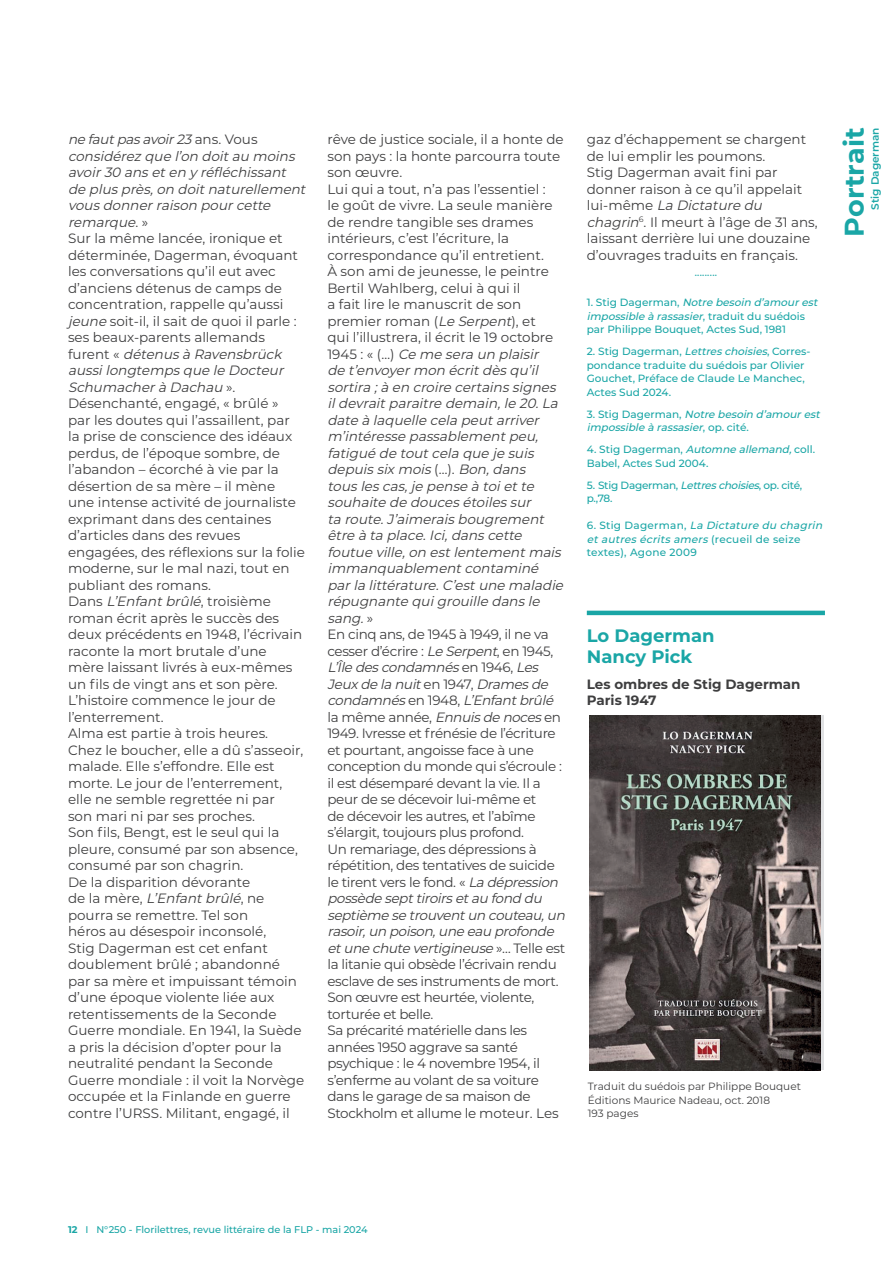
<style>
.page{position:relative;width:893px;height:1263px;background:#fff}
.page>*{position:absolute;margin:0;border:0;box-sizing:border-box;transform-origin:0 0}
.PAGE_EN_COURS_rubriq{font:700 27px "Montserrat";color:#1aa6a6}
.TITRE_exergue{font:700 18px/21px "Montserrat";color:#1aa6a6}
.TEXTE_COURANT{font:13.5px/16.5px "Montserrat";color:#3e3e3f}
.TEXTE_COURANT-2{font:italic 13.5px/16.5px "Montserrat";color:#3e3e3f}
.TEXTE_COURANT-3{font:13.5px/16.5px "Montserrat";letter-spacing:-.025em;color:#3e3e3f}
.TEXTE_COURANT-4{font:700 13.5px "Montserrat";color:#3e3e3f}
.TEXTE_COURANT-5{font:13.5px "Montserrat";color:#30afaf}
.NOTES_DE_BAS_DE_PAGE{font:500 10.5px/13.5px "Montserrat";color:#1aa6a6}
.NOTES_DE_BAS_DE_PAGE-2{font:500 10.5px/13.5px "Montserrat";letter-spacing:.025em;color:#1aa6a6}
.LEGENDE_ferré_à_gauc{font:10.5px/13.5px "Montserrat";color:#3e3e3f}
.NOTES_DE_BAS_DE_PAGE-3{font:italic 500 10.5px/13.5px "Montserrat";color:#1aa6a6}
.NOTES_DE_BAS_DE_PAGE-4{font:500 10.5px/13.5px "Montserrat";letter-spacing:-.025em;color:#1aa6a6}
.PAGE_EN_COURS_titre{font:600 10.5px "Montserrat";color:#1aa6a6}
.t1{font:500 9.75px "Montserrat";color:#1aa6a6}
.s1{font-style:normal}
.s2{font-style:italic}
.s3{font-weight:700}
</style>
<div class="page">
<hr style="left:587px;top:611px;width:238px;height:4px;background:#1aa6a6">
<img style="left:590px;top:716px;width:231px;height:354px">
<p class="TEXTE_COURANT-2" style="left:68px;top:131px;width:243px">ne fautpasavoir23<span class="s1">a n s . Vo u s </span>considérezque l’on doitau moins avoir30 anseten y réfléchissant de plusprès,on doitnaturellement vousdonnerraison pourcette remarque<span class="s1">. »</span></p>
<p class="TEXTE_COURANT" style="left:68px;top:230px;width:231px">Sur la même lancée, ironique et déterminée, Dagerman, évoquant les conversations qu’il eut avec d’anciens détenus de camps de concentration, rappelle qu’aussi <span class="s2">jeune</span> soit-il, il sait de quoi il parle : ses beaux-parents allemands<br>f u r e n t « <span class="s2">détenusà Ravensbrück aussilongtempsque le Docteur<br>Schumacherà Dachau</span> » .</p>
<p class="TEXTE_COURANT" style="left:68px;top:395px;width:238px">Désenchanté, engagé, « brûlé »<br>par les doutes qui l’assaillent, par<br>la prise de conscience des idéaux perdus, de l’époque sombre, de l’abandon – écorché à vie par la désertion de sa mère – il mène une intense activité de journaliste exprimant dans des centaines d’articles dans des revues engagées, des réflexions sur la folie moderne, sur le mal nazi, tout en publiant des romans.</p>
<p class="TEXTE_COURANT" style="left:68px;top:593px;width:236px">D a n s <span class="s2">L’Enfantbrûlé</span>, t ro i s i è m e roman écrit après le succès des deux précédents en 1948, l’écrivain raconte la mort brutale d’une mère laissant livrés à eux-mêmes un fils de vingt ans et son père.<br>L’histoire commence le jour de l’enterrement.</p>
<p class="TEXTE_COURANT" style="left:68px;top:725px;width:237px">Alma est partie à trois heures.<br>Chez le boucher, elle a dû s’asseoir, malade. Elle s’effondre. Elle est morte. Le jour de l’enterrement, elle ne semble regrettée ni par<br>son mari ni par ses proches.<br>Son fils, Bengt, est le seul qui la pleure, consumé par son absence, consumé par son chagrin.</p>
<p class="TEXTE_COURANT" style="left:68px;top:873px;width:238px">De la disparition dévorante<br>d e l a m è r e , <span class="s2">L’Enfantbrûlé</span>, n e pourra se remettre. Tel son<br>héros au désespoir inconsolé,<br>Stig Dagerman est cet enfant doublement brûlé ; abandonné par sa mère et impuissant témoin d’une époque violente liée aux retentissements de la Seconde<br>Guerre mondiale. En 1941, la Suède a pris la décision d’opter pour la neutralité pendant la Seconde<br>Guerre mondiale : il voit la Norvège occupée et la Finlande en guerre contre l’URSS. Militant, engagé, il</p>
<p class="TEXTE_COURANT" style="left:327px;top:131px;width:238px">rêve de justice sociale, il a honte de son pays : la honte parcourra toute son œuvre.</p>
<p class="TEXTE_COURANT-2" style="left:327px;top:180px;width:241px"><span class="s1">Lui qui a tout, n’a pas l’essentiel :<br>le goût de vivre. La seule manière de rendre tangible ses drames intérieurs, c’est l’écriture, la correspondance qu’il entretient.<br>À son ami de jeunesse, le peintre<br>Bertil Wahlberg, celui à qui il<br>a fait lire le manuscrit de son premier roman (</span>Le Serpent<span class="s1">), et<br>qui l’illustrera, il écrit le 19 octobre<br>1 9 45 : « ( … )</span> Ce me sera un plaisir<br>de t’envoyermon écritdèsqu’il sortira ;à en croire certainssignes ildevraitparaitre demain,le 20.La date à laquelle cela peutarriver m’intéresse passablementpeu, fatigué de toutcela que je suis depuissix mois<span class="s1">( … ) .</span> Bon,dans touslescas,je pense à toiette souhaite de doucesétoilessur<br>ta route.J’aimeraisbougrement être à ta place.Ici,danscette foutue ville,on estlentementmais immanquablementcontaminé parla littérature.C’estune maladie répugnante quigrouille dansle sang.<span class="s1">»</span></p>
<p class="TEXTE_COURANT-3" style="left:327px;top:626px;width:243px">En cinq ans, de 1945 à 1949, il ne va cesser d’écrire : <span class="s2">Le Serpent</span>, en 1945, <span class="s2">L’Île descondamnés</span>e n 1 9 4 6 , <span class="s2">Les Jeuxde la nuit</span>e n 1 9 47 , <span class="s2">Dramesde condamnés</span>e n 1 9 4 8 , <span class="s2">L’Enfantbrûlé </span>la même année, <span class="s2">Ennuisde noces</span>en 1949. Ivresse et frénésie de l’écriture et pourtant, angoisse face à une conception du monde qui s’écroule : il est désemparé devant la vie. Il a peur de se décevoir lui-même et<br>de décevoir les autres, et l’abîme s’élargit, toujours plus profond.<br>Un remariage, des dépressions à répétition, des tentatives de suicide le tirent vers le fond. « <span class="s2">La dépression possède septtiroirsetau fond du septième se trouventun couteau,un rasoir,un poison,une eau profonde etune chute vertigineuse</span> » … Te l l e e st la litanie qui obsède l’écrivain rendu esclave de ses instruments de mort.<br>Son œuvre est heurtée, violente, torturée et belle.</p>
<p class="TEXTE_COURANT-3" style="left:327px;top:1022px;width:233px">Sa précarité matérielle dans les années 1950 aggrave sa santé psychique : le 4 novembre 1954, il s’enferme au volant de sa voiture dans le garage de sa maison de<br>Stockholm et allume le moteur. Les</p>
<p class="TEXTE_COURANT" style="left:587px;top:131px;width:221px">gaz d’échappement se chargent de lui emplir les poumons.</p>
<p class="TEXTE_COURANT" style="left:587px;top:164px;width:232px">Stig Dagerman avait fini par donner raison à ce qu’il appelait<br>l u i - m ê m e <span class="s2">La Dictature du chagrin</span><sup>6</sup>. Il meurt à l’âge de 31 ans, laissant derrière lui une douzaine d’ouvrages traduits en français.</p>
<p class="TEXTE_COURANT-5" style="left:694px;top:262px;width:25px">.........</p>
<p class="NOTES_DE_BAS_DE_PAGE" style="left:587px;top:295px;width:235px">1 . St i g D a g e r m a n , <span class="s2">Notre besoin d’amourest impossible à rassasier</span>, t r a d u i t d u s u é d o i s par Philippe Bouquet, Actes Sud, 1981</p>
<p class="NOTES_DE_BAS_DE_PAGE" style="left:587px;top:344px;width:225px">2. Stig Dagerman, <span class="s2">Lettreschoisies</span>, Corres&shy;pondance traduite du suédois par Olivier Gouchet, Préface de Claude Le Manchec, Actes Sud 2024.</p>
<p class="NOTES_DE_BAS_DE_PAGE-3" style="left:587px;top:407px;width:237px"><span class="s1">3 . St i g D a g e r m a n ,</span> Notre besoin d’amourest impossible à rassasier<span class="s1">, o p . c i t é .</span></p>
<p class="NOTES_DE_BAS_DE_PAGE" style="left:587px;top:442px;width:230px">4. Stig Dagerman, <span class="s2">Automne allemand,</span>coll.<br>Babel, Actes Sud 2004.</p>
<p class="NOTES_DE_BAS_DE_PAGE-4" style="left:587px;top:478px;width:217px">5. Stig Dagerman, <span class="s2">Lettreschoisies</span>, op. cité, p.,78.</p>
<p class="NOTES_DE_BAS_DE_PAGE-2" style="left:587px;top:518px;width:240px">6 . St i g D a g e r m a n , <span class="s2">La Dictature du chagrin etautres écrits amers</span> ( rec u e i l d e se i ze textes), Agone 2009</p>
<p class="PAGE_EN_COURS_rubriq" style="left:835px;top:236px;width:110px;rotate:-90deg">Portrait</p>
<p class="PAGE_EN_COURS_titre" style="left:868px;top:210px;width:84px;rotate:-90deg">Stig Dagerman</p>
<p class="TITRE_exergue" style="left:587px;top:624px;width:129px">Lo Dagerman<br>Nancy Pick</p>
<p class="TEXTE_COURANT-4" style="left:587px;top:674px;width:215px">Les ombres de Stig Dagerman</p>
<p class="TEXTE_COURANT-4" style="left:587px;top:691px;width:71px">Paris 1947</p>
<p class="LEGENDE_ferré_à_gauc" style="left:588px;top:1079px;width:215px">Traduit du suédois par Philippe Bouquet<br>Éditions Maurice Nadeau, oct. 2018<br>193 pages</p>
<p class="t1" style="left:68px;top:1223px;width:301px"><span class="s3">12</span> I N°250 - Florilettres, revue littéraire de la FLP - mai 2024</p>
</div>
